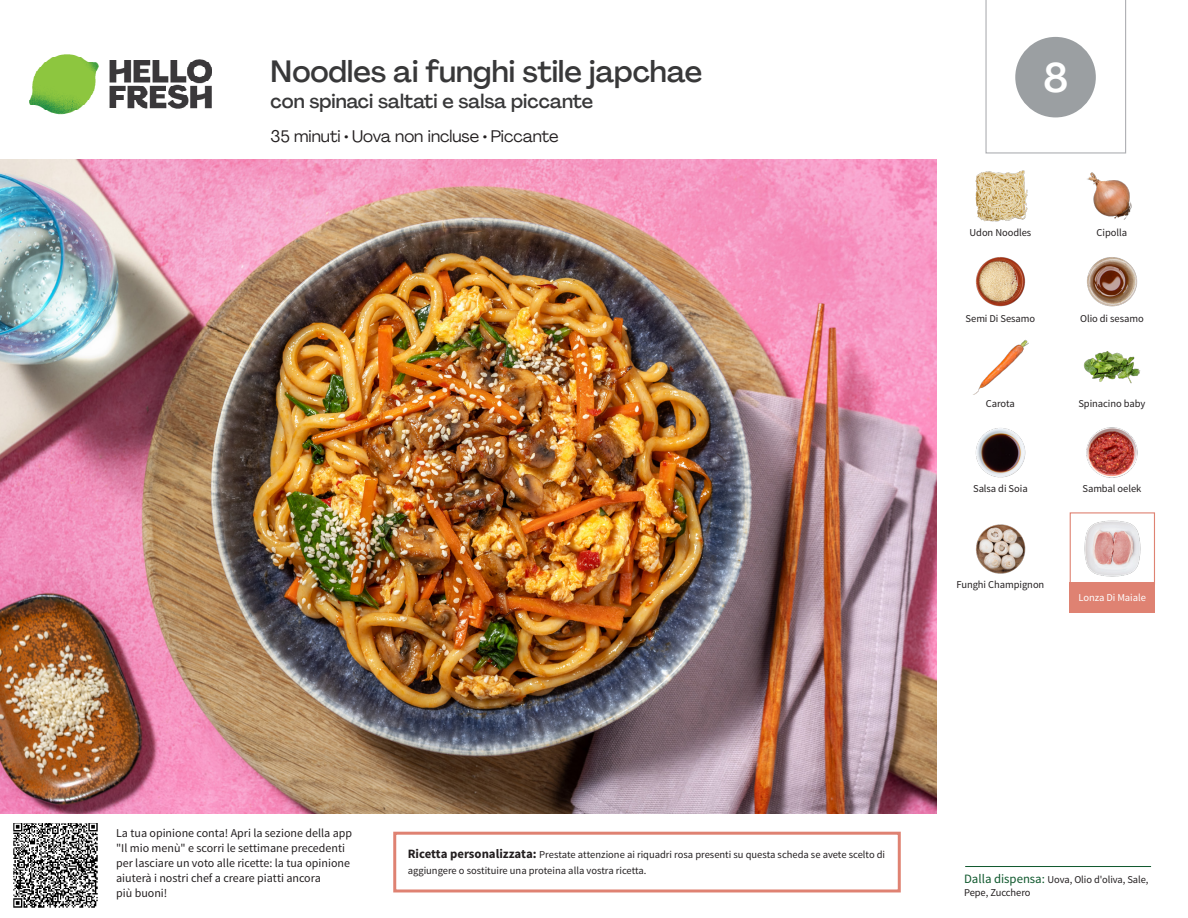
<style>
.page{position:relative;width:1188px;height:918px;background:#fff}
.page>*{position:absolute;margin:0;border:0;box-sizing:border-box;transform-origin:0 0}
._24_Recipe_Nr_Bag{font:500 40.5px "Agrandir";color:#fff}
._15_Titel_UK{font:500 30px "Agrandir";color:#383839}
._15_Titel_UK-2{font:500 19.5px "Agrandir";color:#383839}
._02_Box_Type{font:16.5px "Agrandir";color:#231f20}
._06_Before_Start{font:12px/15px "Source Sans Pro";color:#231f20}
.STEP_Text_IT{font:10.5px/16.5px "Source Sans Pro";color:#231f20}
._18_FRONT_ingredient{font:10.5px "Source Sans Pro";letter-spacing:-.005em;color:#231f20}
.t1{font:10.5px/13.5px "Source Sans Variable";letter-spacing:-.005em;color:#231f20}
._18_FRONT_ingredient-2{font:10.5px "Source Sans Pro";letter-spacing:-.005em;color:#fff}
.s1{font-weight:700;font-size:12.75px}
.s2{font-family:"Source Sans Pro";font-size:12.75px;color:#0e572c}
</style>
<div class="page">
<img style="left:30px;top:54px;width:181px;height:61px">
<hr style="left:965px;top:866px;width:186px;height:1px;background:#0e572c">
<img style="left:0;top:159px;width:936px;height:655px">
<img style="left:975px;top:170px;width:53px;height:52px">
<img style="left:1087px;top:172px;width:45px;height:48px">
<img style="left:1087px;top:257px;width:51px;height:50px">
<img style="left:975px;top:257px;width:51px;height:50px">
<img style="left:1083px;top:351px;width:58px;height:33px">
<img style="left:973px;top:339px;width:56px;height:56px">
<img style="left:1086px;top:427px;width:52px;height:51px">
<img style="left:975px;top:428px;width:51px;height:50px">
<img style="left:976px;top:524px;width:50px;height:50px">
<img style="left:14px;top:824px;width:84px;height:84px">
<div style="left:1070px;top:512px;width:85px;height:73px;border:1px solid #df8272"></div>
<div style="left:1070px;top:582px;width:85px;height:31px;background:#df8272"></div>
<img style="left:1084px;top:520px;width:57px;height:57px">
<div style="left:393px;top:832px;width:508px;height:60px;border:3px solid #df8272"></div>
<svg style="left:985px;top:0;width:141px;height:154px"></svg>
<p class="_15_Titel_UK" style="left:271px;top:53px;width:433px">Noodles ai funghi stile japchae</p>
<p class="_15_Titel_UK-2" style="left:271px;top:89px;width:324px">con spinaci saltati e salsa piccante</p>
<p class="_02_Box_Type" style="left:271px;top:126px;width:290px">35 minuti • Uova non incluse • Piccante</p>
<p class="_24_Recipe_Nr_Bag" style="left:1043px;top:53px;width:26px">8</p>
<p class="_18_FRONT_ingredient" style="left:970px;top:226px;width:63px">Udon Noodles</p>
<p class="_18_FRONT_ingredient" style="left:1097px;top:226px;width:32px">Cipolla</p>
<p class="_18_FRONT_ingredient" style="left:966px;top:312px;width:71px">Semi Di Sesamo</p>
<p class="_18_FRONT_ingredient" style="left:1080px;top:312px;width:65px">Olio di sesamo</p>
<p class="_18_FRONT_ingredient" style="left:986px;top:397px;width:31px">Carota</p>
<p class="_18_FRONT_ingredient" style="left:1078px;top:397px;width:69px">Spinacino baby</p>
<p class="_18_FRONT_ingredient" style="left:973px;top:482px;width:56px">Salsa di Soia</p>
<p class="_18_FRONT_ingredient" style="left:1082px;top:482px;width:60px">Sambal oelek</p>
<p class="_18_FRONT_ingredient" style="left:956px;top:578px;width:89px">Funghi Champignon</p>
<p class="_18_FRONT_ingredient-2" style="left:1079px;top:591px;width:69px">Lonza Di Maiale</p>
<p class="_06_Before_Start" style="left:116px;top:826px;width:237px">La tua opinione conta! Apri la sezione della app "Il mio menù" e scorri le settimane precedenti per lasciare un voto alle ricette: la tua opinione aiuterà i nostri chef a creare piatti ancora<br>più buoni!</p>
<p class="STEP_Text_IT" style="left:408px;top:846px;width:479px"><span class="s1">Ricetta personalizzata:</span> Prestate attenzione ai riquadri rosa presenti su questa scheda se avete scelto di aggiungere o sostituire una proteina alla vostra ricetta.</p>
<p class="t1" style="left:964px;top:873px;width:186px"><span class="s2">Dalla dispensa:</span> Uova, Olio d'oliva, Sale,<br>Pepe, Zucchero</p>
</div>
